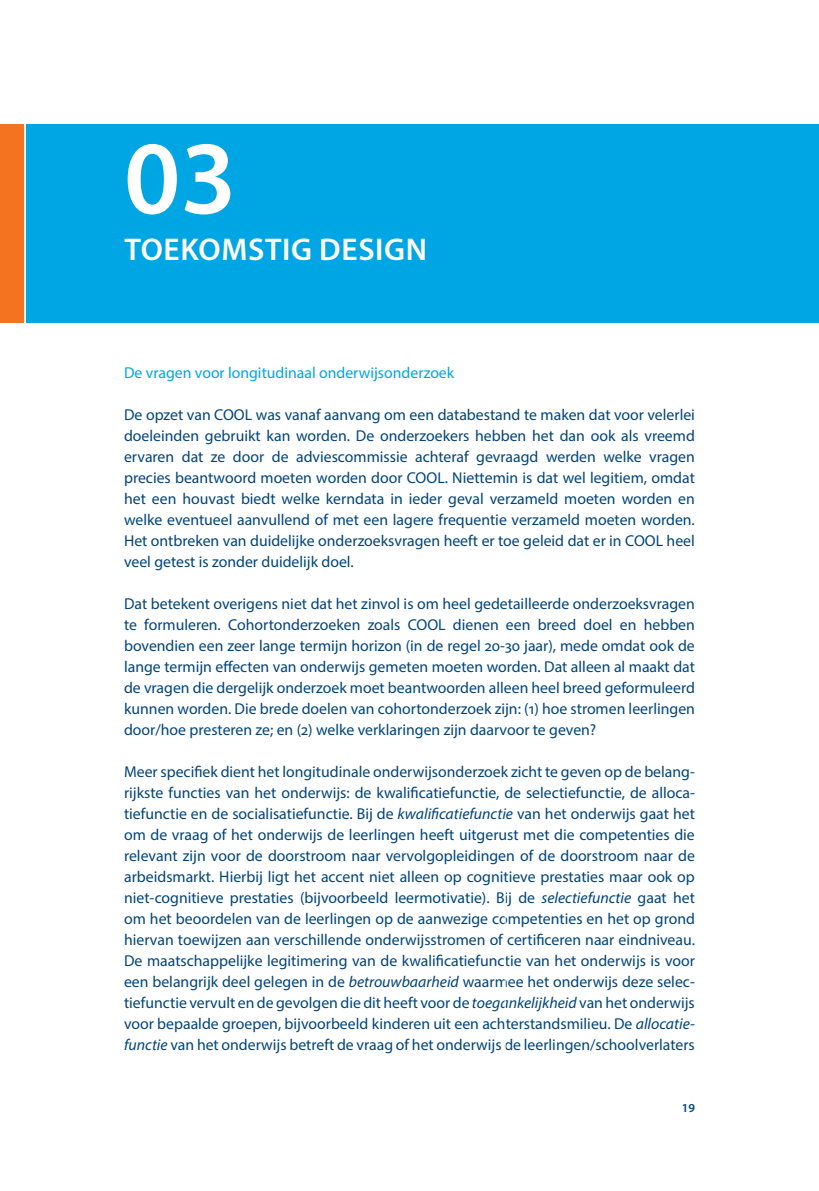
<style>
.page{position:relative;width:819px;height:1191px;background:#fff}
.page>*{position:absolute;margin:0;border:0;box-sizing:border-box;transform-origin:0 0}
.t1{font:600 105px "Myriad Pro";color:#fff}
.t2{font:600 31.5px "Myriad Pro";letter-spacing:.02em;color:#fff}
.t3{font:15.75px/21px "Myriad Pro";color:#00447b;text-align:justify}
.t4{font:15.75px "Myriad Pro";color:#00a5e3}
.t5{font:600 12.25px "Myriad Pro";color:#00447b}
.s1{font-style:italic}
</style>
<div class="page">
<div style="left:0;top:124px;width:819px;height:199px;background:#00a5e3"></div>
<div style="left:0;top:124px;width:25px;height:199px;background:#f47321"></div>
<hr style="left:24px;top:120px;width:2px;height:267px;background:#fff">
<h1 class="t1" style="left:124px;top:111px;width:114px">03</h1>
<h2 class="t2" style="left:124px;top:230px;width:300px">TOEKOMSTIG DESIGN</h2>
<p class="t4" style="left:124px;top:363px;width:331px">De vragen voor longitudinaal onderwijsonderzoek</p>
<p class="t3" style="left:124px;top:404px;width:572px">De opzet van COOL was vanaf aanvang om een databestand te maken dat voor velerlei doeleinden gebruikt kan worden. De onderzoekers hebben het dan ook als vreemd ervaren dat ze door de adviescommissie achteraf gevraagd werden welke vragen precies beantwoord moeten worden door COOL. Niettemin is dat wel legitiem, omdat het een houvast biedt welke kerndata in ieder geval verzameld moeten worden en welke eventueel aanvullend of met een lagere frequentie verzameld moeten worden.<br>Het ontbreken van duidelijke onderzoeksvragen heeft er toe geleid dat er in COOL heel veel getest is zonder duidelijk doel.</p>
<p class="t3" style="left:124px;top:593px;width:572px">Dat betekent overigens niet dat het zinvol is om heel gedetailleerde onderzoeksvragen te formuleren. Cohortonderzoeken zoals COOL dienen een breed doel en hebben bovendien een zeer lange termijn horizon (in de regel 20-30 jaar), mede omdat ook de lange termijn effecten van onderwijs gemeten moeten worden. Dat alleen al maakt dat de vragen die dergelijk onderzoek moet beantwoorden alleen heel breed geformuleerd kunnen worden. Die brede doelen van cohortonderzoek zijn: (1) hoe stromen leerlingen door/hoe presteren ze; en (2) welke verklaringen zijn daarvoor te geven?</p>
<p class="t3" style="left:124px;top:761px;width:572px">Meer specifiek dient het longitudinale onderwijsonderzoek zicht te geven op de belang&shy;rijkste functies van het onderwijs: de kwalificatiefunctie, de selectiefunctie, de alloca&shy;tiefunctie en de socialisatiefunctie. Bij de <span class="s1">kwalificatiefunctie</span> van het onderwijs gaat het om de vraag of het onderwijs de leerlingen heeft uitgerust met die competenties die relevant zijn voor de doorstroom naar vervolgopleidingen of de doorstroom naar de arbeidsmarkt. Hierbij ligt het accent niet alleen op cognitieve prestaties maar ook op niet-cognitieve prestaties (bijvoorbeeld leermotivatie). Bij de <span class="s1">selectiefunctie</span> gaat het om het beoordelen van de leerlingen op de aanwezige competenties en het op grond hiervan toewijzen aan verschillende onderwijsstromen of certificeren naar eindniveau.<br>De maatschappelijke legitimering van de kwalificatiefunctie van het onderwijs is voor een belangrijk deel gelegen in de <span class="s1">betrouwbaarheid</span> waarmee het onderwijs deze selec&shy;tiefunctie vervult en de gevolgen die dit heeft voor de <span class="s1">toegankelijkheid</span> van het onderwijs voor bepaalde groepen, bijvoorbeeld kinderen uit een achterstandsmilieu. De <span class="s1">allocatie&shy;functie</span> van het onderwijs betreft de vraag of het onderwijs de leerlingen/schoolverlaters</p>
<p class="t5" style="left:681px;top:1100px;width:15px">19</p>
</div>
